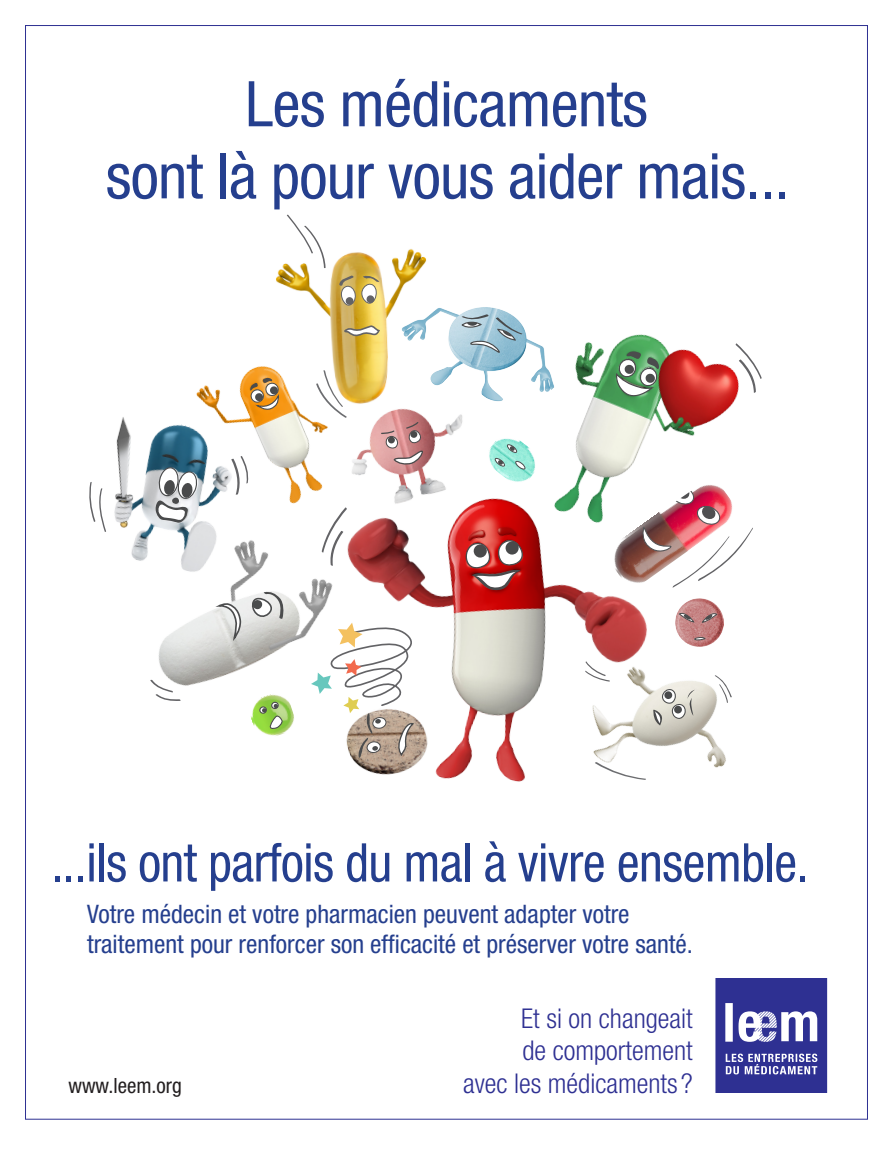
<style>
.page{position:relative;width:893px;height:1149px;background:#fff}
.page>*{position:absolute;margin:0;border:0;box-sizing:border-box;transform-origin:0 0}
.t1{font:condensed 63px/72px "Helvetica Neue";letter-spacing:-.01em;color:#253f8e;text-align:center}
.t2{font:condensed 53.25px "Helvetica Neue";letter-spacing:-.01em;color:#253f8e;scale:.96 1}
.t3{font:300 condensed 27.3px/32.1px "Helvetica Neue";color:#2e3092;text-align:right}
.t4{font:condensed 25.5px/30px "Helvetica Neue";color:#253f8e}
.t5{font:condensed 21px "Helvetica Neue";color:#231f20}
</style>
<div class="page">
<svg style="left:715px;top:978px;width:112px;height:114px;background:#5657a6"></svg>
<img style="left:196px;top:366px;width:132px;height:138px">
<svg style="left:250px;top:377px;width:21px;height:34px"></svg>
<img style="left:271px;top:249px;width:156px;height:162px">
<svg style="left:343px;top:323px;width:38px;height:16px"></svg>
<svg style="left:339px;top:274px;width:41px;height:33px"></svg>
<img style="left:158px;top:540px;width:147px;height:146px">
<svg style="left:248px;top:591px;width:36px;height:30px"></svg>
<svg style="left:218px;top:602px;width:24px;height:36px"></svg>
<img style="left:401px;top:275px;width:115px;height:127px">
<svg style="left:461px;top:314px;width:55px;height:39px;background:#9cbbc9"></svg>
<img style="left:671px;top:646px;width:57px;height:122px">
<svg style="left:671px;top:685px;width:36px;height:40px"></svg>
<img style="left:114px;top:408px;width:135px;height:174px">
<svg style="left:154px;top:465px;width:44px;height:58px"></svg>
<img style="left:516px;top:318px;width:222px;height:150px">
<svg style="left:615px;top:351px;width:44px;height:46px"></svg>
<img style="left:250px;top:694px;width:44px;height:42px">
<svg style="left:258px;top:700px;width:26px;height:29px"></svg>
<img style="left:489px;top:429px;width:55px;height:39px">
<svg style="left:494px;top:443px;width:32px;height:25px"></svg>
<img style="left:347px;top:384px;width:141px;height:84px">
<svg style="left:380px;top:420px;width:44px;height:45px;background:#c79394"></svg>
<svg style="left:316px;top:370px;width:31px;height:48px"></svg>
<svg style="left:89px;top:482px;width:17px;height:50px"></svg>
<svg style="left:671px;top:485px;width:82px;height:103px"></svg>
<svg style="left:714px;top:675px;width:18px;height:27px"></svg>
<svg style="left:735px;top:343px;width:27px;height:50px"></svg>
<svg style="left:231px;top:455px;width:18px;height:40px"></svg>
<svg style="left:150px;top:679px;width:31px;height:22px"></svg>
<img style="left:676px;top:598px;width:48px;height:48px">
<svg style="left:690px;top:635px;width:16px;height:5px"></svg>
<svg style="left:678px;top:610px;width:17px;height:13px"></svg>
<svg style="left:701px;top:611px;width:17px;height:12px"></svg>
<img style="left:305px;top:468px;width:366px;height:314px">
<svg style="left:465px;top:539px;width:59px;height:52px"></svg>
<svg style="left:287px;top:214px;width:39px;height:54px"></svg>
<h1 class="t1" style="left:106px;top:67px;width:685px">Les médicaments<br>sont là pour vous aider mais...</h1>
<h2 class="t2" style="left:51px;top:831px;width:791px">...ils ont parfois du mal à vivre ensemble.</h2>
<p class="t4" style="left:87px;top:898px;width:607px">Votre médecin et votre pharmacien peuvent adapter votre traitement pour renforcer son efficacité et préserver votre santé.</p>
<p class="t5" style="left:68px;top:1072px;width:115px">www.leem.org</p>
<p class="t3" style="left:463px;top:1002px;width:231px">Et si on changeait<br>de comportement<br>avec les médicaments ?</p>
</div>
